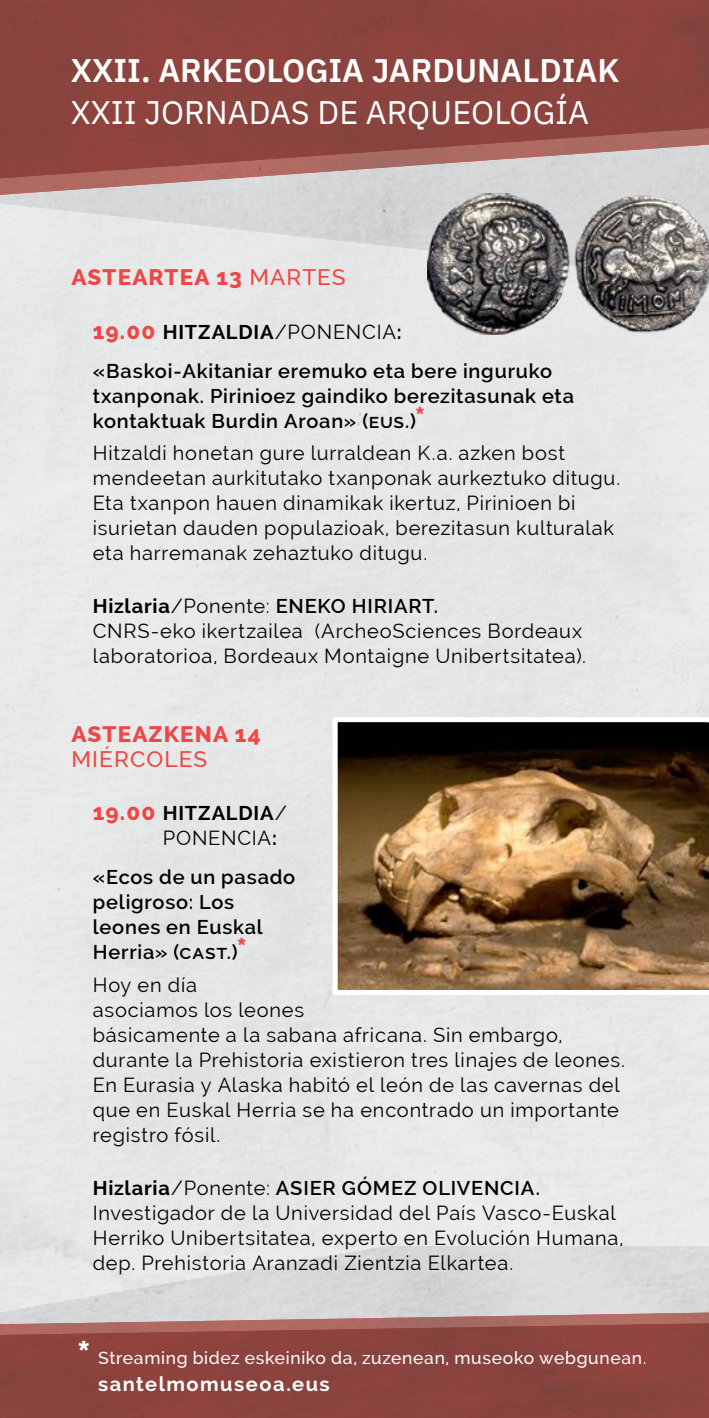
<style>
.page{position:relative;width:709px;height:1418px;background:#fff}
.page>*{position:absolute;margin:0;border:0;box-sizing:border-box;transform-origin:0 0}
.t1{font:800 40px "Raleway";color:#fff}
.t2{font:600 32.5px "IBM Plex Sans";color:#fff}
.t3{font:32.5px "IBM Plex Sans";color:#fff}
.t4{font:800 22.5px "Raleway";letter-spacing:.05em;color:#ef4646}
.t5{font:500 22.5px "Raleway";letter-spacing:.05em;color:#ef4646}
.t6{font:20px/25px "Raleway";letter-spacing:.04em;color:#000}
.t7{font:600 20px/25px "Raleway";letter-spacing:.04em;color:#000}
.t8{font:700 20px/25px "Raleway";letter-spacing:.04em;color:#000}
.t9{font:700 20px "Raleway";letter-spacing:.075em;color:#fff}
.t10{font:500 17.5px "Raleway";letter-spacing:.04em;color:#fff}
.s1{font-weight:500}
.s2{font-weight:800;font-size:22.5px;color:#ef4646}
.s3{font-weight:700}
.s4{font-weight:400}
.s5{font-weight:800;font-size:30px;color:#ef4646}
.s6{font-weight:600}
.s7{font-weight:400;font-size:20px}
</style>
<div class="page">
<div style="left:0;top:263px;width:709px;height:998px;background:#e7e7e8"></div>
<svg style="left:0;top:196px;width:427px;height:67px;background:#dedfe0"></svg>
<img style="left:0;top:0;width:709px;height:196px">
<svg style="left:0;top:1261px;width:709px;height:50px;background:#dbdbdd"></svg>
<img style="left:0;top:1311px;width:709px;height:106px">
<img style="left:427px;top:194px;width:282px;height:140px">
<svg style="left:330px;top:714px;width:379px;height:283px;background:#7d6143"></svg>
<h2 class="t2" style="left:71px;top:45px;width:550px">XXII. ARKEOLOGIA JARDUNALDIAK</h2>
<h2 class="t3" style="left:71px;top:88px;width:519px">XXII JORNADAS DE ARQUEOLOGÍA</h2>
<p class="t4" style="left:71px;top:264px;width:276px">ASTEARTEA 13 <span class="s1">MARTES</span></p>
<p class="t7" style="left:93px;top:312px;width:461px;line-height:39.2px"><span class="s2">19.00</span> <span class="s3">HITZALDIA</span><span class="s4">/PONENCIA</span><span class="s3">: </span>«Baskoi-Akitaniar eremuko eta bere inguruko</p>
<p class="t7" style="left:93px;top:383px;width:483px">txanponak. Pirinioez gaindiko berezitasunak eta kontaktuak Burdin Aroan» (eus.)<span class="s5">*</span></p>
<p class="t6" style="left:93px;top:440px;width:529px">Hitzaldi honetan gure lurraldean K.a. azken bost mendeetan aurkitutako txanponak aurkeztuko ditugu.<br>Eta txanpon hauen dinamikak ikertuz, Pirinioen bi isurietan dauden populazioak, berezitasun kulturalak eta harremanak zehaztuko ditugu.</p>
<p class="t6" style="left:93px;top:593px;width:495px"><span class="s3">Hizlaria</span>/Ponente: <span class="s6">ENEKO HIRIART.<br></span>CNRS-eko ikertzailea (ArcheoSciences Bordeaux laboratorioa, Bordeaux Montaigne Unibertsitatea).</p>
<p class="t4" style="left:71px;top:721px;width:191px">ASTEAZKENA 14</p>
<p class="t5" style="left:71px;top:746px;width:137px">MIÉRCOLES</p>
<p class="t8" style="left:163px;top:800px;width:126px;text-indent:-70px"><span class="s2">19.00</span> HITZALDIA<span class="s4">/<br>PONENCIA</span>:</p>
<p class="t7" style="left:93px;top:864px;width:204px">«Ecos de un pasado peligroso: Los leones en Euskal<br>Herria» (cast.)<span class="s5">*</span></p>
<p class="t6" style="left:93px;top:971px;width:534px">Hoy en día<br>asociamos los leones<br>básicamente a la sabana africana. Sin embargo, durante la Prehistoria existieron tres linajes de leones.<br>En Eurasia y Alaska habitó el león de las cavernas del que en Euskal Herria se ha encontrado un importante registro fósil.</p>
<p class="t6" style="left:93px;top:1175px;width:532px"><span class="s3">Hizlaria</span>/Ponente: <span class="s6">ASIER GÓMEZ OLIVENCIA.<br></span>Investigador de la Universidad del País Vasco-Euskal Herriko Unibertsitatea, experto en Evolución Humana, dep. Prehistoria Aranzadi Zientzia Elkartea.</p>
<h1 class="t1" style="left:77px;top:1331px;width:16px">*</h1>
<p class="t10" style="left:98px;top:1347px;width:550px">Streaming bidez eskeiniko da, zuzenean, museoko webgunean<span class="s7">.</span></p>
<p class="t9" style="left:98px;top:1372px;width:233px">santelmomuseoa.eus</p>
</div>
